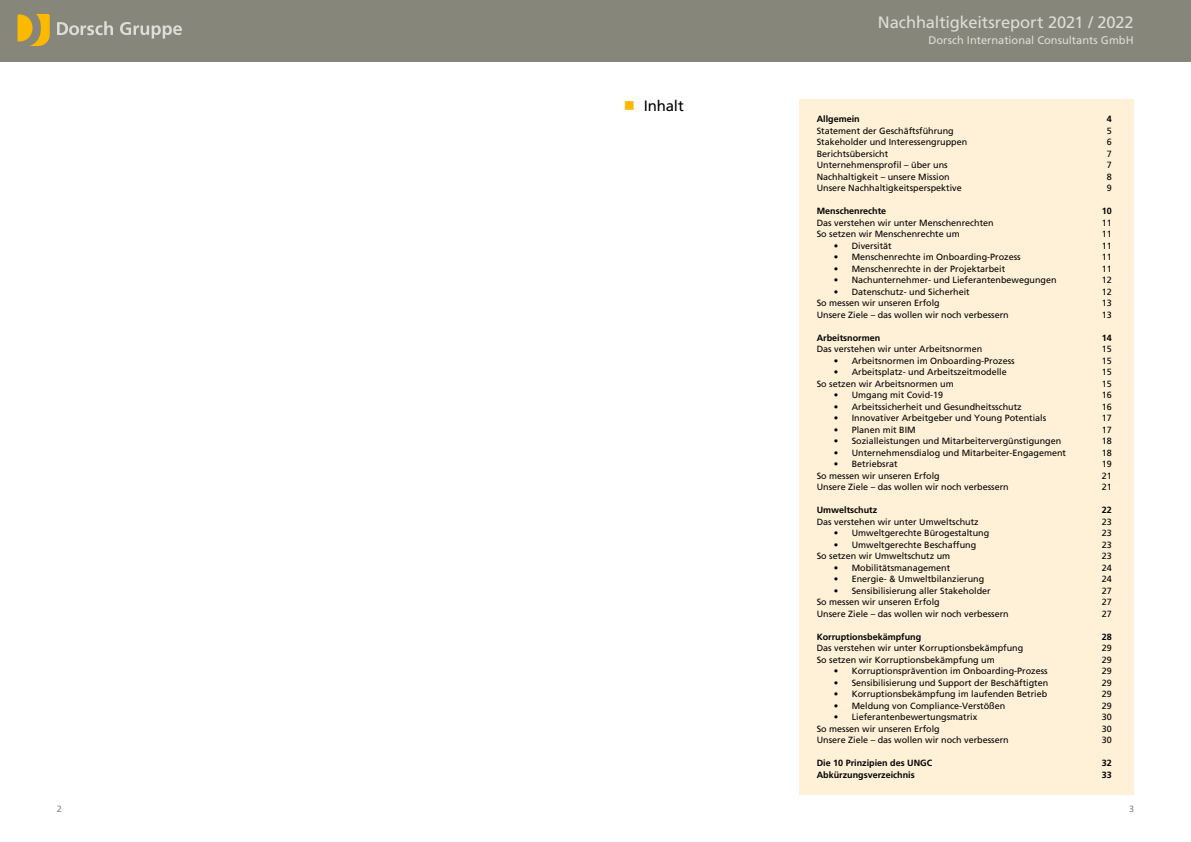
<style>
.page{position:relative;width:1191px;height:842px;background:#fff}
.page>*{position:absolute;margin:0;border:0;box-sizing:border-box;transform-origin:0 0}
.t1{font:16.5px "Frutiger LT Std";letter-spacing:-.01em;color:#deddd7}
.t2{font:15px "Frutiger LT Std";letter-spacing:-.01em;color:#000}
.t3{font:11.1px "Frutiger LT Std";color:#deddd7}
.t4{font:9px "Frutiger LT Std";color:#000}
.t5{font:700 9px "Frutiger LT Std";color:#000}
.t6{font:9px "Frutiger LT Std";color:#87867a}
</style>
<div class="page">
<div style="left:0;top:0;width:1191px;height:62px;background:#87867a"></div>
<svg style="left:17px;top:14px;width:33px;height:32px"></svg>
<svg style="left:57px;top:21px;width:56px;height:14px"></svg>
<svg style="left:120px;top:22px;width:62px;height:17px"></svg>
<div style="left:799px;top:99px;width:335px;height:695px;background:#fff1d7"></div>
<h2 class="t2" style="left:643px;top:97px;width:42px">Inhalt</h2>
<h1 class="t1" style="left:878px;top:13px;width:257px">Nachhaltigkeitsreport 2021 / 2022</h1>
<p class="t3" style="left:928px;top:34px;width:207px">Dorsch International Consultants GmbH</p>
<p class="t5" style="left:816px;top:114px;width:45px">Allgemein</p>
<p class="t5" style="left:1106px;top:114px;width:7px">4</p>
<p class="t4" style="left:816px;top:125px;width:139px">Statement der Geschäftsführung</p>
<p class="t4" style="left:1106px;top:125px;width:7px">5</p>
<p class="t4" style="left:816px;top:137px;width:152px">Stakeholder und Interessengruppen</p>
<p class="t4" style="left:1106px;top:137px;width:7px">6</p>
<p class="t4" style="left:816px;top:148px;width:73px">Berichtsübersicht</p>
<p class="t4" style="left:1106px;top:148px;width:7px">7</p>
<p class="t4" style="left:816px;top:160px;width:133px">Unternehmensprofil – über uns</p>
<p class="t4" style="left:1106px;top:160px;width:7px">7</p>
<p class="t4" style="left:816px;top:171px;width:135px">Nachhaltigkeit – unsere Mission</p>
<p class="t4" style="left:1106px;top:171px;width:7px">8</p>
<p class="t4" style="left:816px;top:183px;width:147px">Unsere Nachhaltigkeitsperspektive</p>
<p class="t4" style="left:1106px;top:183px;width:7px">9</p>
<p class="t5" style="left:816px;top:206px;width:71px">Menschenrechte</p>
<p class="t5" style="left:1101px;top:206px;width:12px">10</p>
<p class="t4" style="left:816px;top:217px;width:179px">Das verstehen wir unter Menschenrechten</p>
<p class="t4" style="left:1101px;top:217px;width:12px">11</p>
<p class="t4" style="left:816px;top:229px;width:145px">So setzen wir Menschenrechte um</p>
<p class="t4" style="left:1101px;top:229px;width:12px">11</p>
<p class="t4" style="left:833px;top:240px;width:60px">• Diversität</p>
<p class="t4" style="left:1101px;top:240px;width:12px">11</p>
<p class="t4" style="left:833px;top:252px;width:189px">• Menschenrechte im Onboarding-Prozess</p>
<p class="t4" style="left:1101px;top:252px;width:12px">11</p>
<p class="t4" style="left:833px;top:263px;width:173px">• Menschenrechte in der Projektarbeit</p>
<p class="t4" style="left:1101px;top:263px;width:12px">11</p>
<p class="t4" style="left:833px;top:275px;width:224px">• Nachunternehmer- und Lieferantenbewegungen</p>
<p class="t4" style="left:1101px;top:275px;width:12px">12</p>
<p class="t4" style="left:833px;top:286px;width:138px">• Datenschutz- und Sicherheit</p>
<p class="t4" style="left:1101px;top:286px;width:12px">12</p>
<p class="t4" style="left:816px;top:298px;width:125px">So messen wir unseren Erfolg</p>
<p class="t4" style="left:1101px;top:298px;width:12px">13</p>
<p class="t4" style="left:816px;top:309px;width:194px">Unsere Ziele – das wollen wir noch verbessern</p>
<p class="t4" style="left:1101px;top:309px;width:12px">13</p>
<p class="t5" style="left:816px;top:332px;width:65px">Arbeitsnormen</p>
<p class="t5" style="left:1101px;top:332px;width:12px">14</p>
<p class="t4" style="left:816px;top:344px;width:167px">Das verstehen wir unter Arbeitsnormen</p>
<p class="t4" style="left:1101px;top:344px;width:12px">15</p>
<p class="t4" style="left:833px;top:355px;width:183px">• Arbeitsnormen im Onboarding-Prozess</p>
<p class="t4" style="left:1101px;top:355px;width:12px">15</p>
<p class="t4" style="left:833px;top:367px;width:175px">• Arbeitsplatz- und Arbeitszeitmodelle</p>
<p class="t4" style="left:1101px;top:367px;width:12px">15</p>
<p class="t4" style="left:816px;top:378px;width:139px">So setzen wir Arbeitsnormen um</p>
<p class="t4" style="left:1101px;top:378px;width:12px">15</p>
<p class="t4" style="left:833px;top:390px;width:111px">• Umgang mit Covid-19</p>
<p class="t4" style="left:1101px;top:390px;width:12px">16</p>
<p class="t4" style="left:833px;top:401px;width:190px">• Arbeitssicherheit und Gesundheitsschutz</p>
<p class="t4" style="left:1101px;top:401px;width:12px">16</p>
<p class="t4" style="left:833px;top:413px;width:214px">• Innovativer Arbeitgeber und Young Potentials</p>
<p class="t4" style="left:1101px;top:413px;width:12px">17</p>
<p class="t4" style="left:833px;top:424px;width:84px">• Planen mit BIM</p>
<p class="t4" style="left:1101px;top:424px;width:12px">17</p>
<p class="t4" style="left:833px;top:436px;width:229px">• Sozialleistungen und Mitarbeitervergünstigungen</p>
<p class="t4" style="left:1101px;top:436px;width:12px">18</p>
<p class="t4" style="left:833px;top:447px;width:234px">• Unternehmensdialog und Mitarbeiter-Engagement</p>
<p class="t4" style="left:1101px;top:447px;width:12px">18</p>
<p class="t4" style="left:833px;top:459px;width:66px">• Betriebsrat</p>
<p class="t4" style="left:1101px;top:459px;width:12px">19</p>
<p class="t4" style="left:816px;top:470px;width:125px">So messen wir unseren Erfolg</p>
<p class="t4" style="left:1101px;top:470px;width:12px">21</p>
<p class="t4" style="left:816px;top:482px;width:194px">Unsere Ziele – das wollen wir noch verbessern</p>
<p class="t4" style="left:1101px;top:482px;width:12px">21</p>
<p class="t5" style="left:816px;top:505px;width:62px">Umweltschutz</p>
<p class="t5" style="left:1101px;top:505px;width:12px">22</p>
<p class="t4" style="left:816px;top:516px;width:164px">Das verstehen wir unter Umweltschutz</p>
<p class="t4" style="left:1101px;top:516px;width:12px">23</p>
<p class="t4" style="left:833px;top:528px;width:157px">• Umweltgerechte Bürogestaltung</p>
<p class="t4" style="left:1101px;top:528px;width:12px">23</p>
<p class="t4" style="left:833px;top:539px;width:144px">• Umweltgerechte Beschaffung</p>
<p class="t4" style="left:1101px;top:539px;width:12px">23</p>
<p class="t4" style="left:816px;top:551px;width:135px">So setzen wir Umweltschutz um</p>
<p class="t4" style="left:1101px;top:551px;width:12px">23</p>
<p class="t4" style="left:833px;top:562px;width:118px">• Mobilitätsmanagement</p>
<p class="t4" style="left:1101px;top:562px;width:12px">24</p>
<p class="t4" style="left:833px;top:574px;width:152px">• Energie- &amp; Umweltbilanzierung</p>
<p class="t4" style="left:1101px;top:574px;width:12px">24</p>
<p class="t4" style="left:833px;top:585px;width:159px">• Sensibilisierung aller Stakeholder</p>
<p class="t4" style="left:1101px;top:585px;width:12px">27</p>
<p class="t4" style="left:816px;top:597px;width:125px">So messen wir unseren Erfolg</p>
<p class="t4" style="left:1101px;top:597px;width:12px">27</p>
<p class="t4" style="left:816px;top:608px;width:194px">Unsere Ziele – das wollen wir noch verbessern</p>
<p class="t4" style="left:1101px;top:608px;width:12px">27</p>
<p class="t5" style="left:816px;top:631px;width:106px">Korruptionsbekämpfung</p>
<p class="t5" style="left:1101px;top:631px;width:12px">28</p>
<p class="t4" style="left:816px;top:643px;width:208px">Das verstehen wir unter Korruptionsbekämpfung</p>
<p class="t4" style="left:1101px;top:643px;width:12px">29</p>
<p class="t4" style="left:816px;top:654px;width:180px">So setzen wir Korruptionsbekämpfung um</p>
<p class="t4" style="left:1101px;top:654px;width:12px">29</p>
<p class="t4" style="left:833px;top:666px;width:216px">• Korruptionsprävention im Onboarding-Prozess</p>
<p class="t4" style="left:1101px;top:666px;width:12px">29</p>
<p class="t4" style="left:833px;top:677px;width:216px">• Sensibilisierung und Support der Beschäftigten</p>
<p class="t4" style="left:1101px;top:677px;width:12px">29</p>
<p class="t4" style="left:833px;top:689px;width:215px">• Korruptionsbekämpfung im laufenden Betrieb</p>
<p class="t4" style="left:1101px;top:689px;width:12px">29</p>
<p class="t4" style="left:833px;top:700px;width:173px">• Meldung von Compliance-Verstößen</p>
<p class="t4" style="left:1101px;top:700px;width:12px">29</p>
<p class="t4" style="left:833px;top:712px;width:145px">• Lieferantenbewertungsmatrix</p>
<p class="t4" style="left:1101px;top:712px;width:12px">30</p>
<p class="t4" style="left:816px;top:723px;width:125px">So messen wir unseren Erfolg</p>
<p class="t4" style="left:1101px;top:723px;width:12px">30</p>
<p class="t4" style="left:816px;top:735px;width:194px">Unsere Ziele – das wollen wir noch verbessern</p>
<p class="t4" style="left:1101px;top:735px;width:12px">30</p>
<p class="t5" style="left:816px;top:758px;width:117px">Die 10 Prinzipien des UNGC</p>
<p class="t5" style="left:1101px;top:758px;width:12px">32</p>
<p class="t5" style="left:816px;top:769px;width:100px">Abkürzungsverzeichnis</p>
<p class="t5" style="left:1101px;top:769px;width:12px">33</p>
<p class="t6" style="left:57px;top:804px;width:7px">2</p>
<p class="t6" style="left:1129px;top:804px;width:7px">3</p>
</div>
